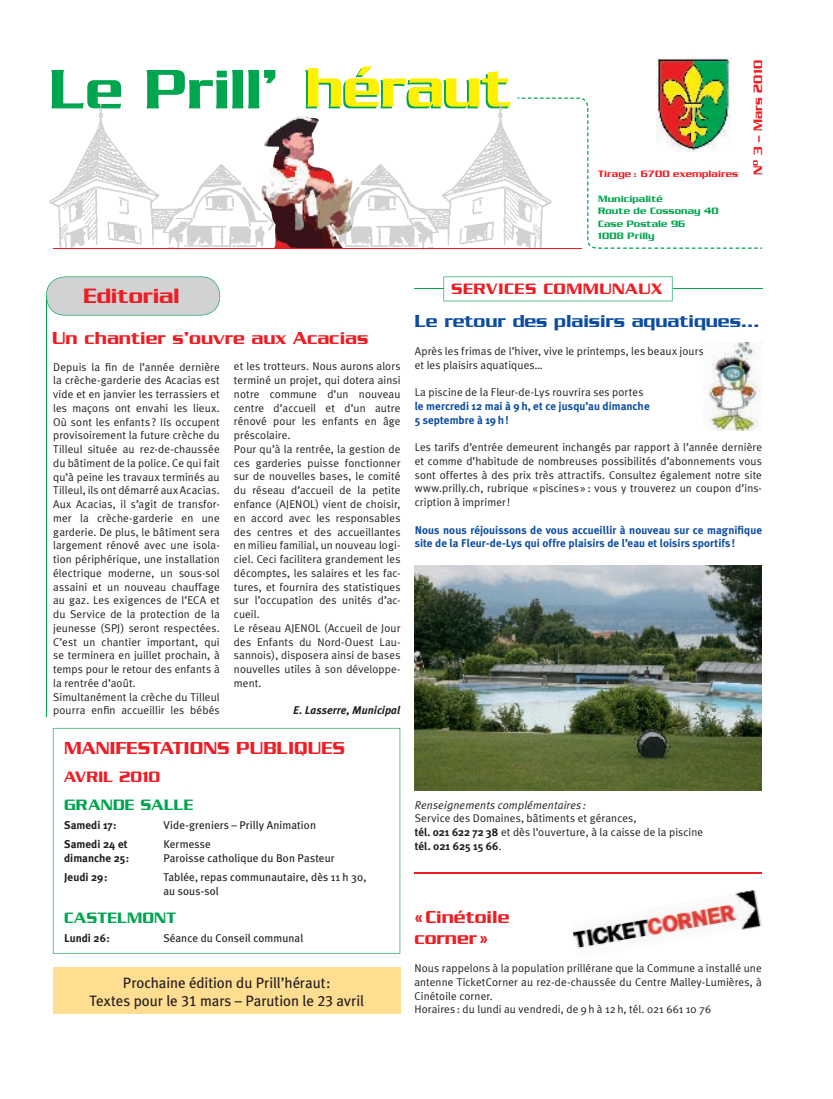
<style>
.page{position:relative;width:833px;height:1099px;background:#fff}
.page>*{position:absolute;margin:0;border:0;box-sizing:border-box;transform-origin:0 0}
.t1{font:500 60px "Serpentine";letter-spacing:-.01em;color:#00a54f}
.t2{font:500 22.5px "Serpentine";color:#ee1d23}
.t3{font:500 18.75px/21.2px "Serpentine";color:#ee1d23}
.t4{font:500 18.75px "Serpentine";color:#0d4da1}
.t5{font:500 16.25px "Serpentine";letter-spacing:.01em;color:#00a54f}
.t6{font:500 16.25px "Serpentine";letter-spacing:.025em;color:#ee1d23;scale:1.05 1}
.t7{font:500 16.25px "Serpentine";letter-spacing:.005em;color:#ee1d23}
.t8{font:15px/17.5px "Meta Plus";letter-spacing:-.005em;color:#231f20;text-align:center}
.t9{font:500 13.12px "Serpentine";letter-spacing:.01em;color:#ee1d23}
.t10{font:11.25px/13.8px "Meta Plus Normal";letter-spacing:.01em;color:#231f20}
.t11{font:700 11.25px/13.8px "Meta Plus";color:#0d4da1}
.t12{font:11.25px/13.8px "Meta Plus";letter-spacing:.01em;color:#231f20}
.t13{font:700 11.25px "Meta Plus";color:#231f20}
.t14{font:italic 11.25px "Meta Plus Normal";letter-spacing:.015em;color:#231f20}
.t15{font:italic 700 11.25px "Meta Plus";color:#231f20}
.t16{font:500 10px/12.5px "Serpentine";letter-spacing:.015em;color:#00a54f}
.t17{font:500 10px "Serpentine";letter-spacing:.015em;color:#ee1d23}
.s1{font-family:"Meta Plus Book Caps"}
.s2{font-family:"Meta Plus";font-weight:700}
.s3{font-family:"Meta Plus Normal";font-weight:400}
</style>
<div class="page">
<img style="left:656px;top:58px;width:75px;height:39px">
<img style="left:49px;top:104px;width:211px;height:146px">
<img style="left:353px;top:103px;width:164px;height:147px">
<svg style="left:517px;top:97px;width:245px;height:152px"></svg>
<img style="left:260px;top:116px;width:93px;height:132px">
<hr style="left:53px;top:248px;width:528px;height:1px;background:#ee1d23">
<hr style="left:46px;top:296px;width:1px;height:420px;background:#00a54f">
<div style="left:53px;top:967px;width:347px;height:46px;background:#ffdd91"></div>
<svg style="left:53px;top:728px;width:347px;height:225px"></svg>
<svg style="left:46px;top:276px;width:174px;height:39px;background:#cdd2d2"></svg>
<img style="left:704px;top:343px;width:57px;height:88px">
<img style="left:415px;top:565px;width:346px;height:225px">
<hr style="left:414px;top:288px;width:348px;height:1px;background:#00a54f">
<svg style="left:443px;top:276px;width:229px;height:25px"></svg>
<img style="left:573px;top:890px;width:188px;height:59px">
<hr style="left:414px;top:872px;width:347px;height:2px;background:#ee1d23">
<h1 class="t1" style="left:50px;top:71px;width:461px">Le Prill’ héraut</h1>
<p class="t17" style="left:598px;top:170px;width:141px">Tirage : 6700 exemplaires</p>
<p class="t16" style="left:598px;top:193px;width:122px">Municipalité<br>Route de Cossonay 40<br>Case Postale 96<br>1008 Prilly</p>
<p class="t9" style="left:754px;top:175px;width:116px;rotate:-90deg">N<sup>o</sup> 3 – Mars 2010</p>
<h2 class="t2" style="left:83px;top:288px;width:98px">Editorial</h2>
<h3 class="t6" style="left:451px;top:284px;width:202px">SERVICES COMMUNAUX</h3>
<h3 class="t3" style="left:52px;top:329px;width:317px">Un chantier s’ouvre aux Acacias</h3>
<p class="t10" style="left:53px;top:360px;width:168px">Depuis la fin de l’année dernière la crèche-garderie des Acacias est vide et en janvier les terrassiers et les maçons ont envahi les lieux.<br>Où sont les enfants ? Ils occupent provisoirement la future crèche du Tilleul située au rez-de-chaussée du bâtiment de la police. Ce qui fait qu’à peine les travaux terminés au Tilleul, ils ont démarré aux Acacias.<br>Aux Acacias, il s’agit de transfor&shy;mer la crèche-garderie en une garderie. De plus, le bâtiment sera largement rénové avec une isola&shy;tion périphérique, une installation électrique moderne, un sous-sol assaini et un nouveau chauffage au gaz. Les exigences de l’ECA et du Service de la protection de la jeunesse (SPJ) seront respectées.<br>C’est un chantier important, qui se terminera en juillet prochain, à temps pour le retour des enfants à la rentrée d’août.<br>Simultanément la crèche du Tilleul pourra enfin accueillir les bébés</p>
<p class="t10" style="left:234px;top:360px;width:168px">et les trotteurs. Nous aurons alors terminé un projet, qui dotera ainsi notre commune d’un nouveau centre d’accueil et d’un autre rénové pour les enfants en âge préscolaire.<br>Pour qu’à la rentrée, la gestion de ces garderies puisse fonctionner sur de nouvelles bases, le comité du réseau d’accueil de la petite enfance (AJENOL) vient de choisir, en accord avec les responsables des centres et des accueillantes en milieu familial, un nouveau logi&shy;ciel. Ceci facilitera grandement les décomptes, les salaires et les fac&shy;tures, et fournira des statistiques sur l’occupation des unités d’ac&shy;cueil.<br>Le réseau AJENOL (Accueil de Jour des Enfants du Nord-Ouest Lau&shy;sannois), disposera ainsi de bases nouvelles utiles à son développe&shy;ment.</p>
<p class="t15" style="left:293px;top:705px;width:109px">E. Lasserre, Municipal</p>
<h3 class="t3" style="left:64px;top:738px;width:282px">MANIFESTATIONS PUBLIQUES</h3>
<h3 class="t7" style="left:64px;top:771px;width:98px">AVRIL 2010</h3>
<h3 class="t5" style="left:64px;top:799px;width:131px">GRANDE SALLE</h3>
<p class="t13" style="left:64px;top:820px;width:54px">Samedi 17 :</p>
<p class="t12" style="left:163px;top:818px;width:154px">Vide-greniers – Prilly Animation</p>
<p class="t13" style="left:64px;top:840px;width:65px">Samedi 24 et</p>
<p class="t12" style="left:163px;top:838px;width:49px">Kermesse</p>
<p class="t13" style="left:64px;top:853px;width:67px">dimanche 25 :</p>
<p class="t12" style="left:163px;top:852px;width:173px">Paroisse catholique du Bon Pasteur</p>
<p class="t13" style="left:64px;top:873px;width:45px">Jeudi 29 :</p>
<p class="t12" style="left:163px;top:871px;width:205px">Tablée, repas communautaire, dès 11 h 30, au sous-sol</p>
<h3 class="t5" style="left:64px;top:912px;width:113px">CASTELMONT</h3>
<p class="t13" style="left:64px;top:934px;width:47px">Lundi 26 :</p>
<p class="t12" style="left:163px;top:932px;width:141px">Séance du Conseil communal</p>
<h3 class="t8" style="left:90px;top:975px;width:276px">Prochaine édition du Prill’héraut :<br>Textes pour le <span class="s1">31</span> mars – Parution le <span class="s1">23</span> avril</h3>
<h3 class="t4" style="left:415px;top:315px;width:346px">Le retour des plaisirs aquatiques…</h3>
<p class="t10" style="left:415px;top:345px;width:290px">Après les frimas de l’hiver, vive le printemps, les beaux jours et les plaisirs aquatiques…</p>
<p class="t10" style="left:415px;top:386px;width:230px">La piscine de la Fleur-de-Lys rouvrira ses portes</p>
<p class="t11" style="left:415px;top:400px;width:236px">le mercredi 12 mai à 9 h, et ce jusqu’au dimanche<br>5 septembre à 19 h !</p>
<p class="t10" style="left:415px;top:441px;width:349px;text-align:justify">Les tarifs d’entrée demeurent inchangés par rapport à l’année dernière et comme d’habitude de nombreuses possibilités d’abonnements vous sont offertes à des prix très attractifs. Consultez également notre site www.prilly.ch, rubrique « piscines » : vous y trouverez un coupon d’ins&shy;cription à imprimer !</p>
<p class="t11" style="left:415px;top:523px;width:349px">Nous nous réjouissons de vous accueillir à nouveau sur ce magnifique site de la Fleur-de-Lys qui offre plaisirs de l’eau et loisirs sportifs !</p>
<p class="t14" style="left:415px;top:800px;width:173px">Renseignements complémentaires :</p>
<p class="t10" style="left:415px;top:812px;width:290px">Service des Domaines, bâtiments et gérances,<br><span class="s2">tél. 021 622 72 38</span> et dès l’ouverture, à la caisse de la piscine</p>
<p class="t13" style="left:415px;top:841px;width:88px">tél. 021 625 15 66<span class="s3">.</span></p>
<h3 class="t3" style="left:414px;top:908px;width:97px">« Cinétoile corner »</h3>
<p class="t10" style="left:414px;top:962px;width:349px">Nous rappelons à la population prillérane que la Commune a installé une antenne TicketCorner au rez-de-chaussée du Centre Malley-Lumières, à Cinétoile corner.<br>Horaires : du lundi au vendredi, de 9 h à 12 h, tél. 021 661 10 76</p>
</div>
